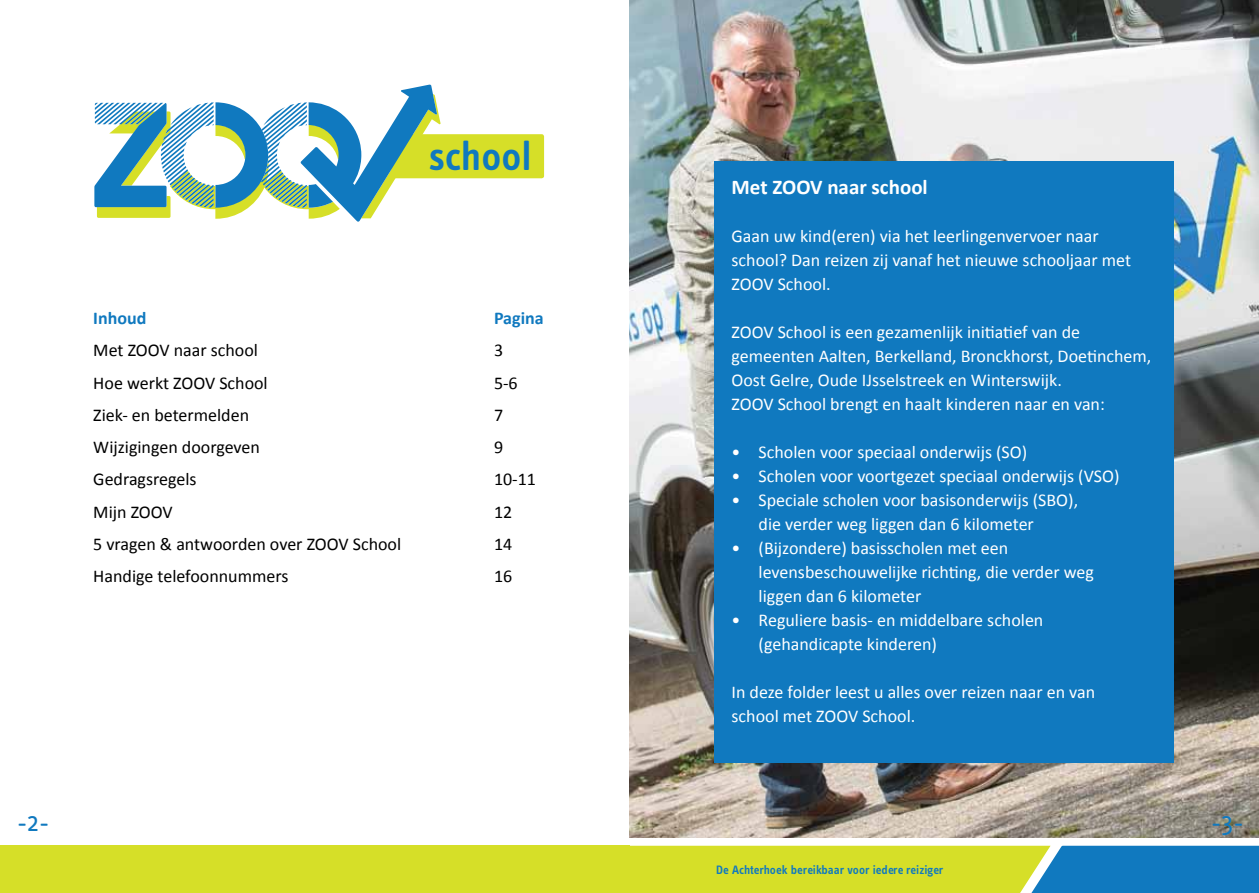
<style>
.page{position:relative;width:1259px;height:893px;background:#fff}
.page>*{position:absolute;margin:0;border:0;box-sizing:border-box;transform-origin:0 0}
.t1{font:600 41.55px "Info Text OT";color:#1079bf}
.t2{font:27px "Info Text OT";color:#1079bf}
.t3{font:700 21px "Calibri";color:#fff}
.t4{font:18px/24px "Calibri";color:#fff}
.t5{font:18px "Calibri";color:#000}
.t6{font:700 18px "Calibri";color:#1079bf}
.t7{font:600 12.6px "Info Text OT";color:#1079bf}
</style>
<div class="page">
<img style="left:629px;top:0;width:630px;height:838px">
<div style="left:714px;top:161px;width:460px;height:602px;background:#1079bf"></div>
<svg style="left:629px;top:846px;width:630px;height:47px"></svg>
<div style="left:0;top:846px;width:629px;height:47px;background:#d6df28"></div>
<div style="left:391px;top:134px;width:153px;height:44px;background:#d6df28;border-radius:2px"></div>
<svg style="left:94px;top:85px;width:346px;height:137px"></svg>
<h1 class="t1" style="left:428px;top:132px;width:105px">school</h1>
<p class="t6" style="left:93px;top:307px;width:55px">Inhoud</p>
<p class="t6" style="left:494px;top:307px;width:51px">Pagina</p>
<p class="t5" style="left:93px;top:339px;width:166px">Met ZOOV naar school</p>
<p class="t5" style="left:494px;top:339px;width:11px">3</p>
<p class="t5" style="left:93px;top:371px;width:176px">Hoe werkt ZOOV School</p>
<p class="t5" style="left:494px;top:371px;width:25px">5-6</p>
<p class="t5" style="left:93px;top:403px;width:157px">Ziek- en betermelden</p>
<p class="t5" style="left:494px;top:403px;width:11px">7</p>
<p class="t5" style="left:93px;top:436px;width:168px">Wijzigingen doorgeven</p>
<p class="t5" style="left:494px;top:436px;width:11px">9</p>
<p class="t5" style="left:93px;top:468px;width:105px">Gedragsregels</p>
<p class="t5" style="left:494px;top:468px;width:44px">10-11</p>
<p class="t5" style="left:93px;top:500px;width:81px">Mijn ZOOV</p>
<p class="t5" style="left:494px;top:500px;width:20px">12</p>
<p class="t5" style="left:93px;top:533px;width:309px">5 vragen &amp; antwoorden over ZOOV School</p>
<p class="t5" style="left:494px;top:533px;width:20px">14</p>
<p class="t5" style="left:93px;top:565px;width:197px">Handige telefoonnummers</p>
<p class="t5" style="left:494px;top:565px;width:20px">16</p>
<p class="t3" style="left:731px;top:173px;width:198px">Met ZOOV naar school</p>
<p class="t4" style="left:731px;top:224px;width:401px">Gaan uw kind(eren) via het leerlingenvervoer naar school? Dan reizen zij vanaf het nieuwe schooljaar met<br>ZOOV School.</p>
<p class="t4" style="left:731px;top:320px;width:421px">ZOOV School is een gezamenlijk initiatief van de gemeenten Aalten, Berkelland, Bronckhorst, Doetinchem, Oost Gelre, Oude IJsselstreek en Winterswijk.<br>ZOOV School brengt en haalt kinderen naar en van:</p>
<p class="t4" style="left:731px;top:440px;width:297px">• Scholen voor speciaal onderwijs (SO)</p>
<p class="t4" style="left:731px;top:464px;width:389px">• Scholen voor voortgezet speciaal onderwijs (VSO)</p>
<p class="t4" style="left:758px;top:488px;width:321px;text-indent:-27px">• Speciale scholen voor basisonderwijs (SBO), die verder weg liggen dan 6 kilometer</p>
<p class="t4" style="left:758px;top:536px;width:337px;text-indent:-27px">• (Bijzondere) basisscholen met een levensbeschouwelijke richting, die verder weg liggen dan 6 kilometer</p>
<p class="t4" style="left:758px;top:608px;width:286px;text-indent:-27px">• Reguliere basis- en middelbare scholen (gehandicapte kinderen)</p>
<p class="t4" style="left:731px;top:680px;width:365px">In deze folder leest u alles over reizen naar en van school met ZOOV School.</p>
<h2 class="t2" style="left:17px;top:809px;width:34px">-2-</h2>
<h2 class="t2" style="left:1211px;top:809px;width:34px">-3-</h2>
<p class="t7" style="left:716px;top:863px;width:229px">De Achterhoek bereikbaar voor iedere reiziger</p>
</div>
